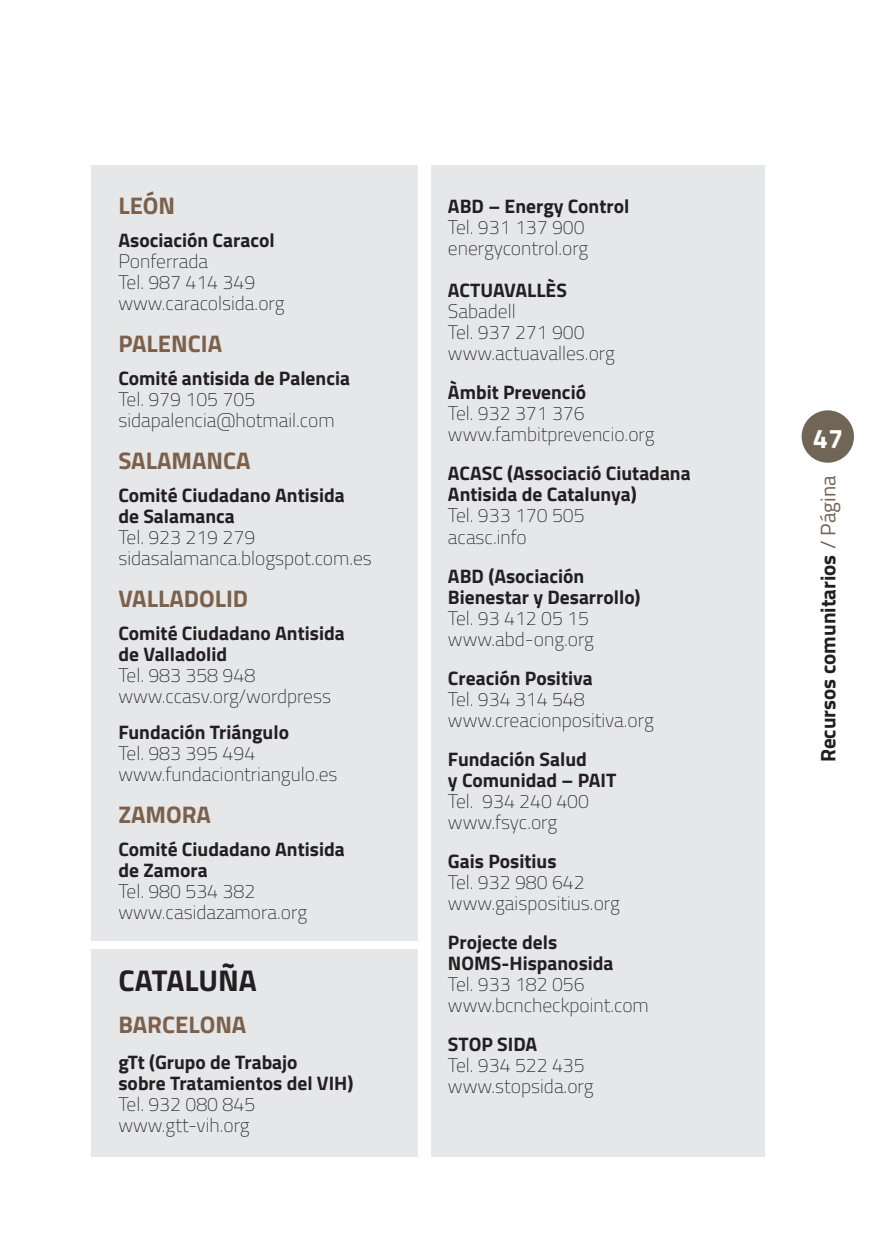
<style>
.page{position:relative;width:893px;height:1259px;background:#fff}
.page>*{position:absolute;margin:0;border:0;box-sizing:border-box;transform-origin:0 0}
.t1{font:700 30px "Titillium Web";color:#231f20}
.t2{font:700 27px "Titillium Web";color:#fff}
.t3{font:700 24px "Titillium Web";color:#7c604b}
.t4{font:700 21px "Titillium Web";color:#231f20}
.t5{font:100 19.5px/21px "Titillium Web";color:#231f20}
.t6{font:700 19.5px/21px "Titillium Web";color:#231f20}
.s1{font-weight:400;color:#716557}
</style>
<div class="page">
<div style="left:91px;top:165px;width:327px;height:775px;background:#e6e7e9"></div>
<div style="left:91px;top:949px;width:327px;height:207px;background:#e6e7e9"></div>
<div style="left:431px;top:165px;width:334px;height:991px;background:#e6e7e9"></div>
<div style="left:802px;top:410px;width:52px;height:53px;background:#716557;border-radius:50%"></div>
<p class="t3" style="left:118px;top:187px;width:58px">LEÓN</p>
<p class="t6" style="left:118px;top:229px;width:158px">Asociación Caracol</p>
<p class="t5" style="left:118px;top:250px;width:168px">Ponferrada<br>Tel. 987 414 349 www.caracolsida.org</p>
<p class="t3" style="left:118px;top:325px;width:105px">PALENCIA</p>
<p class="t6" style="left:118px;top:367px;width:233px">Comité antisida de Palencia</p>
<p class="t5" style="left:118px;top:388px;width:218px">Tel. 979 105 705 sidapalencia@hotmail.com</p>
<p class="t3" style="left:118px;top:442px;width:134px">SALAMANCA</p>
<p class="t6" style="left:118px;top:484px;width:228px">Comité Ciudadano Antisida de Salamanca</p>
<p class="t5" style="left:118px;top:526px;width:255px">Tel. 923 219 279 sidasalamanca.blogspot.com.es</p>
<p class="t3" style="left:118px;top:580px;width:131px">VALLADOLID</p>
<p class="t6" style="left:118px;top:622px;width:228px">Comité Ciudadano Antisida de Valladolid</p>
<p class="t5" style="left:118px;top:664px;width:214px">Tel. 983 358 948 www.ccasv.org/wordpress</p>
<p class="t6" style="left:118px;top:721px;width:172px">Fundación Triángulo</p>
<p class="t5" style="left:118px;top:742px;width:221px">Tel. 983 395 494 www.fundaciontriangulo.es</p>
<p class="t3" style="left:118px;top:796px;width:94px">ZAMORA</p>
<p class="t6" style="left:118px;top:838px;width:228px">Comité Ciudadano Antisida de Zamora</p>
<p class="t5" style="left:118px;top:880px;width:190px">Tel. 980 534 382 www.casidazamora.org</p>
<h1 class="t1" style="left:118px;top:958px;width:140px">CATALUÑA</h1>
<p class="t3" style="left:118px;top:1006px;width:129px">BARCELONA</p>
<p class="t6" style="left:118px;top:1051px;width:237px">gTt (Grupo de Trabajo<br>sobre Tratamientos del VIH)</p>
<p class="t5" style="left:118px;top:1093px;width:138px">Tel. 932 080 845 www.gtt-vih.org</p>
<p class="t6" style="left:448px;top:195px;width:183px">ABD – Energy Control</p>
<p class="t5" style="left:448px;top:216px;width:142px">Tel. 931 137 900 energycontrol.org</p>
<p class="t6" style="left:448px;top:279px;width:121px">ACTUAVALLÈS</p>
<p class="t5" style="left:448px;top:300px;width:168px">Sabadell<br>Tel. 937 271 900 www.actuavalles.org</p>
<p class="t6" style="left:448px;top:381px;width:140px">Àmbit Prevenció</p>
<p class="t5" style="left:448px;top:402px;width:208px">Tel. 932 371 376 www.fambitprevencio.org</p>
<p class="t6" style="left:448px;top:462px;width:244px">ACASC (Associació Ciutadana<br>Antisida de Catalunya)</p>
<p class="t5" style="left:448px;top:504px;width:138px">Tel. 933 170 505 acasc.info</p>
<p class="t6" style="left:448px;top:564px;width:194px">ABD (Asociación<br>Bienestar y Desarrollo)</p>
<p class="t5" style="left:448px;top:606px;width:148px">Tel. 93 412 05 15 www.abd-ong.org</p>
<p class="t6" style="left:448px;top:666px;width:146px">Creación Positiva</p>
<p class="t5" style="left:448px;top:687px;width:207px">Tel. 934 314 548 www.creacionpositiva.org</p>
<p class="t6" style="left:448px;top:747px;width:170px">Fundación Salud<br>y Comunidad – PAIT</p>
<p class="t5" style="left:448px;top:789px;width:143px">Tel. 934 240 400 www.fsyc.org</p>
<p class="t6" style="left:448px;top:849px;width:110px">Gais Positius</p>
<p class="t5" style="left:448px;top:870px;width:173px">Tel. 932 980 642 www.gaispositius.org</p>
<p class="t6" style="left:448px;top:930px;width:167px">Projecte dels<br>NOMS-Hispanosida</p>
<p class="t5" style="left:448px;top:972px;width:202px">Tel. 933 182 056 www.bcncheckpoint.com</p>
<p class="t6" style="left:448px;top:1032px;width:91px">STOP SIDA</p>
<p class="t5" style="left:448px;top:1053px;width:147px">Tel. 934 522 435 www.stopsida.org</p>
<h2 class="t2" style="left:813px;top:417px;width:32px">47</h2>
<p class="t4" style="left:812px;top:762px;width:288px;rotate:-90deg">Recursos comunitarios <span class="s1">/ Página</span></p>
</div>
